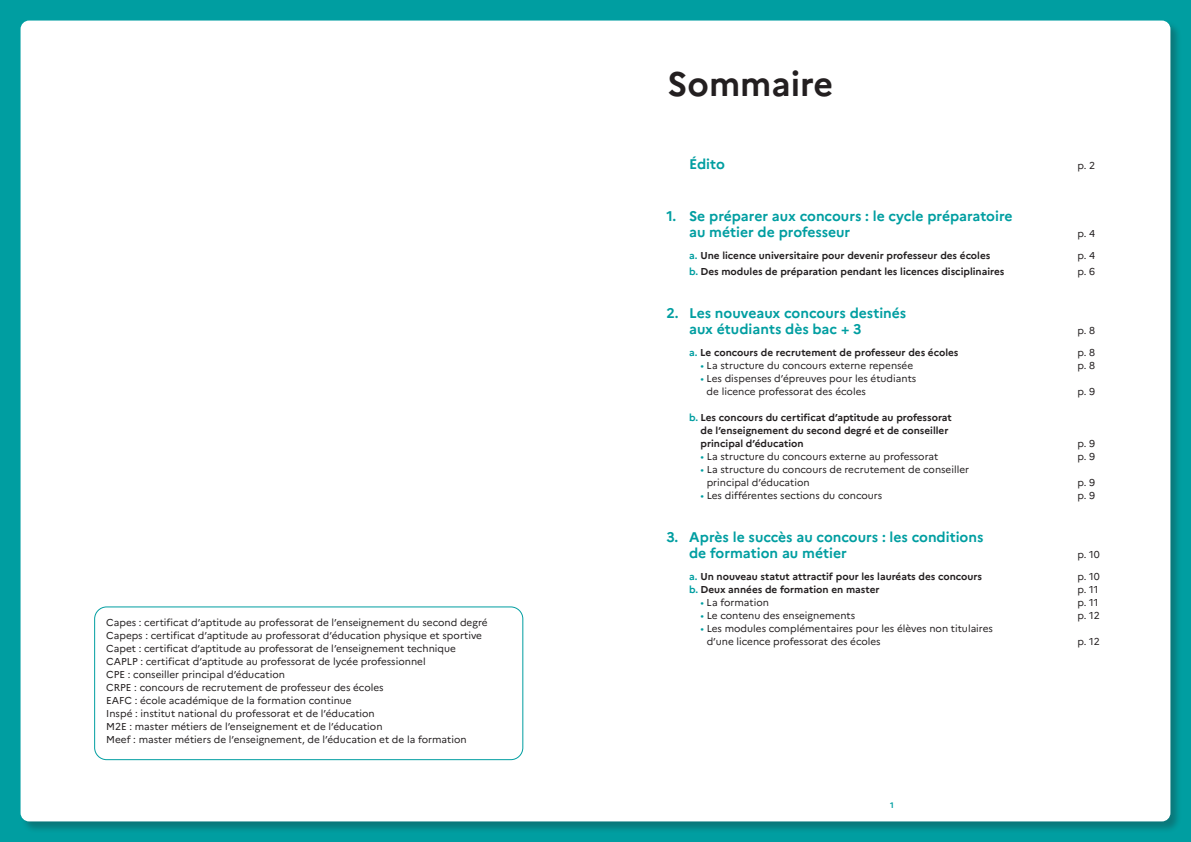
<style>
.page{position:relative;width:1191px;height:842px;background:#009ea1}
.page>*{position:absolute;margin:0;border:0;box-sizing:border-box;transform-origin:0 0}
.t1{font:700 34px "Marianne";color:#231f20}
.t2{font:700 14px/16.8px "Marianne";color:#009ea1}
.t3{font:10px/13px "Marianne";color:#231f20}
.t4{font:700 10px/13px "Marianne";color:#231f20}
.t5{font:700 8px "Marianne";color:#009ea1}
.s1{color:#009ea1}
</style>
<div class="page">
<div style="left:20px;top:20px;width:1162px;height:813px;background:#231f20;opacity:.3"></div>
<div style="left:21px;top:21px;width:1149px;height:800px;background:#fff;border-radius:9px"></div>
<div style="left:94px;top:607px;width:429px;height:153px;border:1px solid #009ea1;border-radius:12px"></div>
<p class="t3" style="left:106px;top:616px;width:383px">Capes : certificat d’aptitude au professorat de l’enseignement du second degré Capeps : certificat d’aptitude au professorat d’éducation physique et sportive Capet : certificat d’aptitude au professorat de l’enseignement technique CAPLP : certificat d’aptitude au professorat de lycée professionnel<br>CPE : conseiller principal d’éducation<br>CRPE : concours de recrutement de professeur des écoles<br>EAFC : école académique de la formation continue<br>Inspé : institut national du professorat et de l’éducation<br>M2E : master métiers de l’enseignement et de l’éducation<br>Meef : master métiers de l’enseignement, de l’éducation et de la formation</p>
<h1 class="t1" style="left:667px;top:64px;width:167px">Sommaire</h1>
<h2 class="t2" style="left:689px;top:156px;width:37px">Édito</h2>
<p class="t3" style="left:1077px;top:159px;width:19px">p. 2</p>
<h2 class="t2" style="left:689px;top:207px;width:325px;text-indent:-23px">1. Se préparer aux concours : le cycle préparatoire au métier de professeur</h2>
<p class="t3" style="left:1077px;top:227px;width:19px">p. 4</p>
<p class="t4" style="left:689px;top:249px;width:303px"><span class="s1">a.</span> Une licence universitaire pour devenir professeur des écoles</p>
<p class="t3" style="left:1077px;top:249px;width:19px">p. 4</p>
<p class="t4" style="left:689px;top:265px;width:317px"><span class="s1">b.</span> Des modules de préparation pendant les licences disciplinaires</p>
<p class="t3" style="left:1077px;top:265px;width:19px">p. 6</p>
<h2 class="t2" style="left:689px;top:304px;width:219px;text-indent:-23px">2. Les nouveaux concours destinés aux étudiants dès bac + 3</h2>
<p class="t3" style="left:1077px;top:324px;width:19px">p. 8</p>
<p class="t4" style="left:689px;top:346px;width:271px"><span class="s1">a.</span> Le concours de recrutement de professeur des écoles</p>
<p class="t3" style="left:1077px;top:346px;width:19px">p. 8</p>
<p class="t3" style="left:700px;top:359px;width:214px"><span class="s1">•</span> La structure du concours externe repensée</p>
<p class="t3" style="left:1077px;top:359px;width:19px">p. 8</p>
<p class="t3" style="left:706px;top:372px;width:211px;text-indent:-6px"><span class="s1">•</span> Les dispenses d’épreuves pour les étudiants de licence professorat des écoles</p>
<p class="t3" style="left:1077px;top:385px;width:19px">p. 9</p>
<p class="t4" style="left:700px;top:411px;width:253px;text-indent:-11px"><span class="s1">b.</span> Les concours du certificat d’aptitude au professorat de l’enseignement du second degré et de conseiller principal d’éducation</p>
<p class="t3" style="left:1077px;top:437px;width:19px">p. 9</p>
<p class="t3" style="left:700px;top:450px;width:239px"><span class="s1">•</span> La structure du concours externe au professorat</p>
<p class="t3" style="left:1077px;top:450px;width:19px">p. 9</p>
<p class="t3" style="left:706px;top:463px;width:264px;text-indent:-6px"><span class="s1">•</span> La structure du concours de recrutement de conseiller principal d’éducation</p>
<p class="t3" style="left:1077px;top:476px;width:19px">p. 9</p>
<p class="t3" style="left:700px;top:489px;width:183px"><span class="s1">•</span> Les différentes sections du concours</p>
<p class="t3" style="left:1077px;top:489px;width:19px">p. 9</p>
<h2 class="t2" style="left:689px;top:528px;width:296px;text-indent:-23px">3. Après le succès au concours : les conditions de formation au métier</h2>
<p class="t3" style="left:1077px;top:548px;width:24px">p. 10</p>
<p class="t4" style="left:689px;top:570px;width:295px"><span class="s1">a.</span> Un nouveau statut attractif pour les lauréats des concours</p>
<p class="t3" style="left:1077px;top:570px;width:24px">p. 10</p>
<p class="t4" style="left:689px;top:583px;width:192px"><span class="s1">b.</span> Deux années de formation en master</p>
<p class="t3" style="left:1077px;top:583px;width:22px">p. 11</p>
<p class="t3" style="left:700px;top:596px;width:70px"><span class="s1">•</span> La formation</p>
<p class="t3" style="left:1077px;top:596px;width:22px">p. 11</p>
<p class="t3" style="left:700px;top:609px;width:156px"><span class="s1">•</span> Le contenu des enseignements</p>
<p class="t3" style="left:1077px;top:609px;width:24px">p. 12</p>
<p class="t3" style="left:706px;top:622px;width:288px;text-indent:-6px"><span class="s1">•</span> Les modules complémentaires pour les élèves non titulaires d’une licence professorat des écoles</p>
<p class="t3" style="left:1077px;top:635px;width:24px">p. 12</p>
<p class="t5" style="left:890px;top:800px;width:5px">1</p>
</div>
